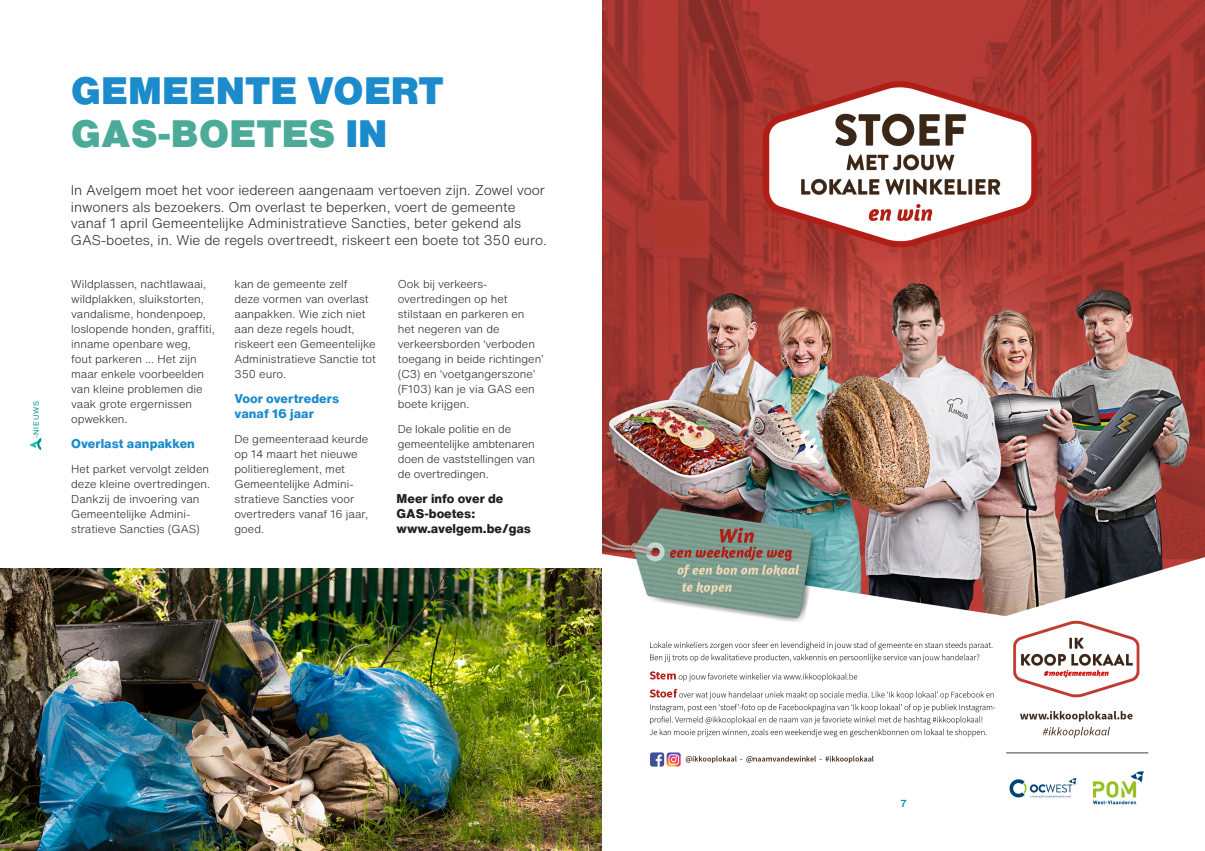
<style>
.page{position:relative;width:1205px;height:851px;background:#fff}
.page>*{position:absolute;margin:0;border:0;box-sizing:border-box;transform-origin:0 0}
.t1{font:900 37.5px "Helvetica Now Text";color:#1b8bcb}
.t2{font:900 37.5px "Helvetica Now Text";color:#4cab98}
.t3{font:300 13.75px/16.5px "Helvetica Now Text";color:#231f20}
.t4{font:800 12.5px/15px "Helvetica Now Text";color:#1b8bcb}
.t5{font:800 12.5px/15px "Helvetica Now Text";color:#231f20}
.t6{font:300 11.25px/15px "Helvetica Now Text";color:#231f20}
.t7{font:500 10px "Helvetica Now Text";color:#008f95}
.t8{font:7.5px "Helvetica Now Text";letter-spacing:.1em;color:#008f95}
.s1{color:#1b8bcb}
</style>
<div class="page">
<img style="left:0;top:568px;width:602px;height:282px">
<svg style="left:30px;top:438px;width:11px;height:12px"></svg>
<img style="left:602px;top:1px;width:602px;height:804px">
<hr style="left:602px;top:0;width:603px;height:1px;background:#96302b">
<hr style="left:1204px;top:0;width:1px;height:850px;background:#96302b">
<p class="t8" style="left:30px;top:438px;width:39px;rotate:-90deg">-NIEUWS</p>
<p class="t1" style="left:71px;top:62px;width:375px">GEMEENTE VOERT</p>
<p class="t2" style="left:71px;top:105px;width:318px">GAS-BOETES <span class="s1">IN</span></p>
<p class="t3" style="left:71px;top:181px;width:477px">In Avelgem moet het voor iedereen aangenaam vertoeven zijn. Zowel voor inwoners als bezoekers. Om overlast te beperken, voert de gemeente vanaf 1 april Gemeentelijke Administratieve Sancties, beter gekend als GAS-boetes, in. Wie de regels overtreedt, riskeert een boete tot 350 euro.</p>
<p class="t6" style="left:71px;top:276px;width:145px">Wildplassen, nachtlawaai, wildplakken, sluikstorten, vandalisme, hondenpoep, loslopende honden, graffiti, inname openbare weg,<br>fout parkeren ... Het zijn maar enkele voorbeelden van kleine problemen die vaak grote ergernissen opwekken.</p>
<p class="t4" style="left:71px;top:436px;width:125px">Overlast aanpakken</p>
<p class="t6" style="left:71px;top:461px;width:140px">Het parket vervolgt zelden deze kleine overtredingen.<br>Dankzij de invoering van<br>Gemeentelijke Admini&shy;stratieve Sancties (GAS)</p>
<p class="t6" style="left:398px;top:276px;width:147px">Ook bij verkeers&shy;overtredingen op het stilstaan en parkeren en het negeren van de verkeersborden ‘verboden toegang in beide richtingen’ (C3) en ‘voetgangerszone’ (F103) kan je via GAS een boete krijgen.</p>
<p class="t6" style="left:398px;top:421px;width:139px">De lokale politie en de gemeentelijke ambtenaren doen de vaststellingen van de overtredingen.</p>
<p class="t6" style="left:234px;top:276px;width:143px">kan de gemeente zelf<br>deze vormen van overlast aanpakken. Wie zich niet aan deze regels houdt, riskeert een Gemeentelijke<br>Administratieve Sanctie tot<br>350 euro.</p>
<p class="t4" style="left:234px;top:391px;width:106px">Voor overtreders vanaf 16 jaar</p>
<p class="t6" style="left:234px;top:431px;width:135px">De gemeenteraad keurde op 14 maart het nieuwe politiereglement, met<br>Gemeentelijke Admini&shy;stratieve Sancties voor overtreders vanaf 16 jaar, goed.</p>
<p class="t5" style="left:397px;top:490px;width:136px">Meer info over de<br>GAS-boetes: www.avelgem.be/gas</p>
<p class="t7" style="left:900px;top:795px;width:8px">7</p>
</div>
